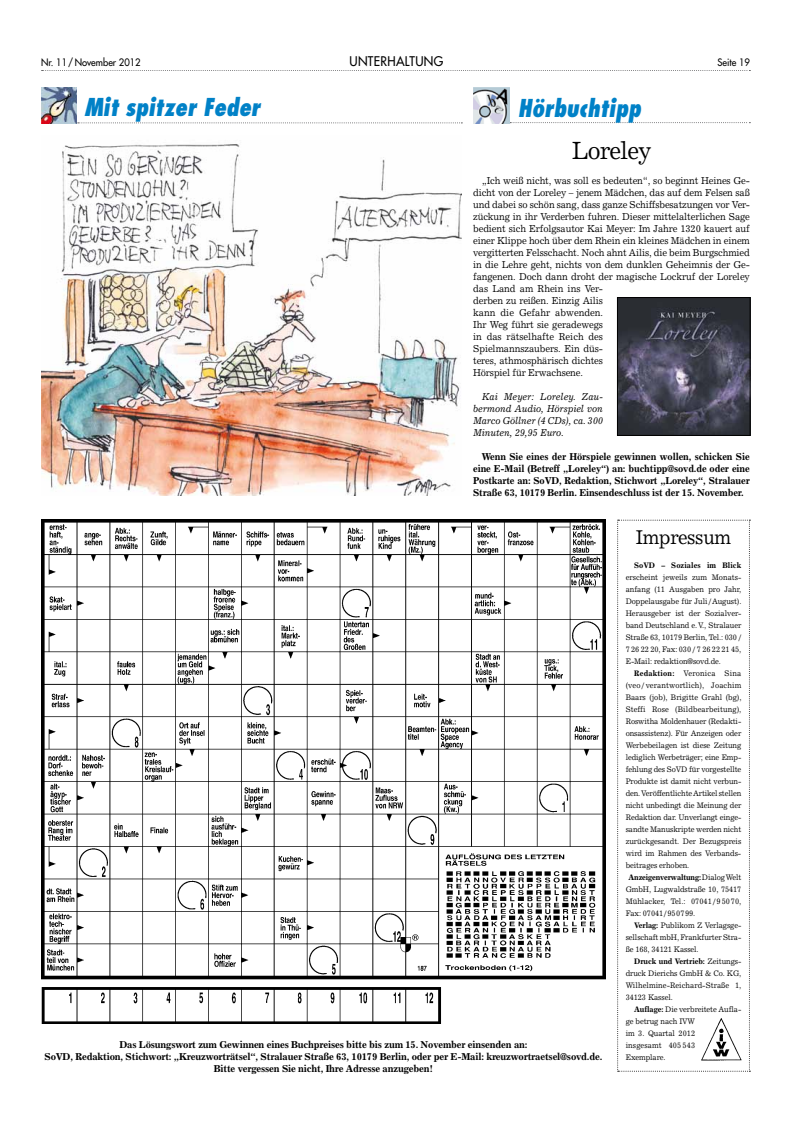
<style>
.page{position:relative;width:791px;height:1134px;background:#fff}
.page>*{position:absolute;margin:0;border:0;box-sizing:border-box;transform-origin:0 0}
.t1{font:25px "Excelsior";letter-spacing:-.025em;color:#000;scale:.93 1}
.t2{font:italic 800 condensed 24px "Futura";color:#0081c7;scale:.93 1}
.t3{font:20px "Excelsior";letter-spacing:-.015em;color:#000;scale:.94 1}
.t4{font:13px "Futura";letter-spacing:.025em;color:#000;scale:.94 1}
.t5{font:10px/12px "Excelsior";letter-spacing:-.015em;color:#000;scale:.94 1}
.t6{font:700 10px/12px "Excelsior";letter-spacing:-.02em;color:#000;text-align:center;scale:.96 1}
.t7{font:700 10px/12px "Excelsior";letter-spacing:-.02em;color:#000;text-align:justify;scale:.94 1}
.t8{font:italic 10px/12px "Excelsior";letter-spacing:-.015em;color:#000;text-align:justify;scale:.94 1}
.t9{font:10px "Futura";color:#000;scale:.94 1}
.t10{font:8px/12px "Excelsior";letter-spacing:-.015em;color:#000;text-align:justify;scale:.94 1}
.t11{font:700 8px "Excelsior";letter-spacing:-.01em;color:#000;scale:.94 1}
.t12{font:8px "Excelsior";letter-spacing:.005em;color:#000;scale:.94 1}
.t13{font:8px "Excelsior";letter-spacing:.01em;color:#000;scale:.94 1}
.t14{font:8px "Excelsior";letter-spacing:.02em;color:#000;scale:.94 1}
.s1{font-weight:700}
.s2{font-weight:400}
</style>
<div class="page">
<img style="left:41px;top:520px;width:565px;height:504px">
<svg style="left:617px;top:520px;width:133px;height:552px"></svg>
<img style="left:701px;top:1017px;width:41px;height:44px">
<img style="left:41px;top:88px;width:36px;height:36px">
<svg style="left:78px;top:122px;width:384px;height:1px"></svg>
<svg style="left:510px;top:122px;width:240px;height:1px"></svg>
<img style="left:474px;top:88px;width:35px;height:35px">
<img style="left:41px;top:144px;width:421px;height:352px">
<img style="left:619px;top:299px;width:129px;height:135px">
<div style="left:617px;top:297px;width:133px;height:139px;border:1px solid #000"></div>
<svg style="left:42px;top:70px;width:708px;height:1px"></svg>
<p class="t9" style="left:41px;top:56px;width:107px">Nr. 11/November 2012</p>
<h3 class="t4" style="left:350px;top:52px;width:101px">UNTERHALTUNG</h3>
<p class="t9" style="left:717px;top:56px;width:36px">Seite 19</p>
<h2 class="t2" style="left:85px;top:91px;width:191px">Mit spitzer Feder</h2>
<h2 class="t2" style="left:518px;top:92px;width:134px">Hörbuchtipp</h2>
<h1 class="t1" style="left:572px;top:136px;width:87px">Loreley</h1>
<p class="t5" style="left:473px;top:174px;width:296px;text-indent:9px">„Ich weiß nicht, was soll es bedeuten“, so beginnt Heines Ge&shy;dicht von der Loreley – jenem Mädchen, das auf dem Felsen saß und dabei so schön sang, dass ganze Schiffsbesatzungen vor Ver&shy;zückung in ihr Verderben fuhren. Dieser mittelalterlichen Sage bedient sich Erfolgsautor Kai Meyer: Im Jahre 1320 kauert auf einer Klippe hoch über dem Rhein ein kleines Mädchen in einem vergitterten Felsschacht. Noch ahnt Ailis, die beim Burgschmied in die Lehre geht, nichts von dem dunklen Geheimnis der Ge&shy;fangenen. Doch dann droht der magische Lockruf der Loreley das Land am Rhein ins Ver-<br>derben zu reißen. Einzig Ailis<br>kann die Gefahr abwenden.<br>Ihr Weg führt sie geradewegs<br>in das rätselhafte Reich des<br>Spielmannszaubers. Ein düs-<br>teres, athmosphärisch dichtes<br>Hörspiel für Erwachsene.</p>
<p class="t8" style="left:473px;top:390px;width:140px;text-indent:9px">Kai Meyer: Loreley. Zau&shy;bermond Audio, Hörspiel von Marco Göllner (4 CDs), ca. 300<br>Minuten, 29,95 Euro.</p>
<p class="t7" style="left:473px;top:450px;width:296px;text-indent:9px">Wenn Sie eines der Hörspiele gewinnen wollen, schicken Sie eine E-Mail (Betreff „Loreley“) an: buchtipp@sovd.de oder eine Postkarte an: SoVD, Redaktion, Stichwort „Loreley“, Stralauer Straße 63, 10179 Berlin. Einsendeschluss ist der 15. November.</p>
<h3 class="t3" style="left:636px;top:525px;width:103px">Impressum</h3>
<p class="t6" style="left:45px;top:1038px;width:583px">Das Lösungswort zum Gewinnen eines Buchpreises bitte bis zum 15. November einsenden an:<br>SoVD, Redaktion, Stichwort: „Kreuzworträtsel“, Stralauer Straße 63, 10179 Berlin, oder per E-Mail: kreuzwortraetsel@sovd.de.<br>Bitte vergessen Sie nicht, Ihre Adresse anzugeben!</p>
<p class="t11" style="left:634px;top:560px;width:115px">SoVD – Soziales im Blick</p>
<p class="t10" style="left:626px;top:571px;width:125px">erscheint jeweils zum Monats&shy;anfang (11 Ausgaben pro Jahr, Doppelausgabe für Juli/August).<br>Herausgeber ist der Sozialver&shy;band Deutschland e.V., Stralauer Straße 63, 10179 Berlin, Tel.: 030 / 7 26 22 20, Fax: 030 / 7 26 22 21 45, E-Mail: redaktion@sovd.de.</p>
<p class="t14" style="left:634px;top:668px;width:115px"><span class="s1">Redaktion:</span> Veronica Sina</p>
<p class="t13" style="left:626px;top:680px;width:125px">(veo / verantwortlich), Joachim</p>
<p class="t10" style="left:626px;top:691px;width:125px">Baars (job), Brigitte Grahl (bg),</p>
<p class="t12" style="left:626px;top:704px;width:124px">Steffi Rose (Bildbearbeitung),</p>
<p class="t10" style="left:626px;top:715px;width:125px">Roswitha Moldenhauer (Redakti-</p>
<p class="t10" style="left:626px;top:727px;width:124px">onsassistenz). Für Anzeigen oder</p>
<p class="t10" style="left:626px;top:739px;width:125px">Werbebeilagen ist diese Zeitung</p>
<p class="t10" style="left:626px;top:751px;width:125px">lediglich Werbeträger; eine Emp-</p>
<p class="t10" style="left:626px;top:763px;width:125px">fehlung des SoVD für vorgestellte</p>
<p class="t10" style="left:626px;top:775px;width:125px">Produkte ist damit nicht verbun-</p>
<p class="t10" style="left:626px;top:787px;width:124px">den. Veröffentlichte Artikel stellen</p>
<p class="t10" style="left:626px;top:799px;width:125px">nicht unbedingt die Meinung der</p>
<p class="t10" style="left:626px;top:811px;width:125px">Redaktion dar. Unverlangt einge-</p>
<p class="t10" style="left:626px;top:823px;width:125px">sandte Manuskripte werden nicht</p>
<p class="t10" style="left:626px;top:835px;width:125px">zurückgesandt. Der Bezugspreis</p>
<p class="t10" style="left:626px;top:847px;width:124px">wird im Rahmen des Verbands-</p>
<p class="t10" style="left:626px;top:859px;width:69px">beitrages erhoben.</p>
<p class="t11" style="left:628px;top:872px;width:122px">Anzeigenverwaltung: <span class="s2">Dialog Welt</span></p>
<p class="t10" style="left:626px;top:883px;width:125px">GmbH, Lugwaldstraße 10, 75417</p>
<p class="t10" style="left:626px;top:895px;width:125px">Mühlacker, Tel.: 07041/95070,</p>
<p class="t10" style="left:626px;top:907px;width:76px">Fax: 07041/950799.</p>
<p class="t10" style="left:634px;top:919px;width:115px"><span class="s1">Verlag:</span> Publikom Z Verlagsge-</p>
<p class="t10" style="left:626px;top:931px;width:125px">sellschaft mbH, Frankfurter Stra-</p>
<p class="t10" style="left:626px;top:943px;width:79px">ße 168, 34121 Kassel.</p>
<p class="t11" style="left:634px;top:956px;width:116px">Druck und Vertrieb: <span class="s2">Zeitungs-</span></p>
<p class="t10" style="left:626px;top:967px;width:125px">druck Dierichs GmbH &amp; Co. KG,</p>
<p class="t12" style="left:626px;top:980px;width:124px">Wilhelmine-Reichard-Straße 1,</p>
<p class="t10" style="left:626px;top:991px;width:52px">34123 Kassel.</p>
<p class="t10" style="left:634px;top:1003px;width:115px"><span class="s1">Auflage:</span> Die verbreitete Aufla-</p>
<p class="t10" style="left:626px;top:1015px;width:75px">ge betrug nach IVW</p>
<p class="t10" style="left:626px;top:1027px;width:75px">im 3. Quartal 2012</p>
<p class="t13" style="left:626px;top:1040px;width:75px">insgesamt 405 543</p>
<p class="t10" style="left:626px;top:1051px;width:44px">Exemplare.</p>
</div>
